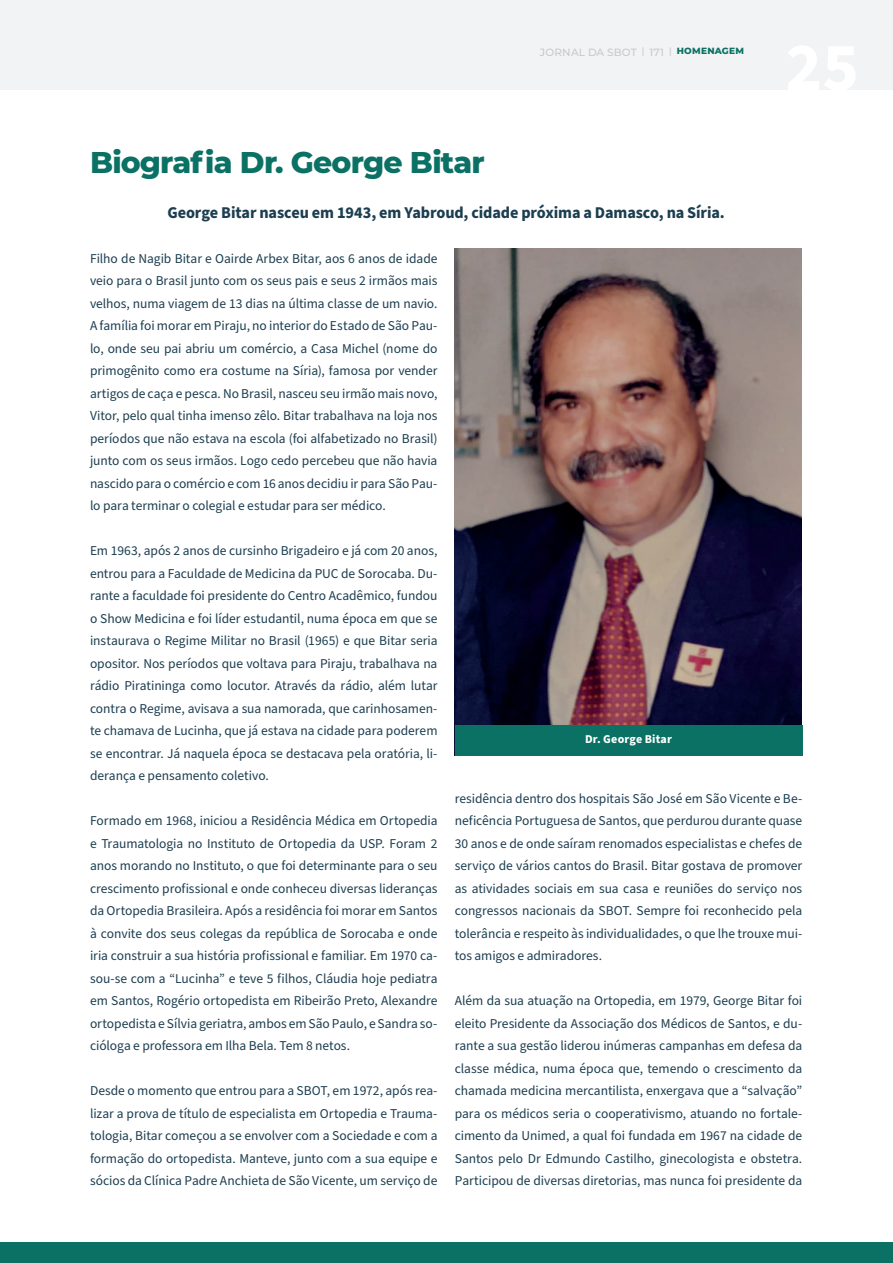
<style>
.page{position:relative;width:893px;height:1263px;background:#fff}
.page>*{position:absolute;margin:0;border:0;box-sizing:border-box;transform-origin:0 0}
.t1{font:800 30px "Montserrat";letter-spacing:-.025em;color:#0a7164}
.t2{font:700 16.5px "Source Sans Pro";letter-spacing:-.01em;color:#1c3e50}
.t3{font:13.5px/22.5px "Source Sans Pro";letter-spacing:-.005em;color:#1c3e50;text-align:justify}
.t4{font:700 12px "Source Sans Pro";letter-spacing:.015em;color:#fff}
.t5{font:500 10.5px "Montserrat";letter-spacing:.015em;color:#c7c8ca}
.s1{font-size:9px}
.s2{font-weight:800;font-size:9px;color:#0a7164}
</style>
<div class="page">
<div style="left:0;top:0;width:893px;height:90px;background:#f2f3f4"></div>
<div style="left:0;top:1242px;width:893px;height:21px;background:#0a7164"></div>
<img style="left:455px;top:249px;width:347px;height:507px">
<div style="left:455px;top:725px;width:347px;height:30px;background:#0a7164"></div>
<p class="t5" style="left:540px;top:45px;width:206px">JORNAL DA SBOT <span class="s1">|</span> 171 <span class="s1">|</span> <span class="s2">HOMENAGEM</span></p>
<h1 class="t1" style="left:90px;top:140px;width:396px">Biografia Dr. George Bitar</h1>
<p class="t2" style="left:167px;top:201px;width:559px">George Bitar nasceu em 1943, em Yabroud, cidade próxima a Damasco, na Síria.</p>
<p class="t3" style="left:90px;top:247px;width:349px">Filho de Nagib Bitar e Oairde Arbex Bitar, aos 6 anos de idade veio para o Brasil junto com os seus pais e seus 2 irmãos mais velhos, numa viagem de 13 dias na última classe de um navio.<br>A família foi morar em Piraju, no interior do Estado de São Pau&shy;lo, onde seu pai abriu um comércio, a Casa Michel (nome do primogênito como era costume na Síria), famosa por vender artigos de caça e pesca. No Brasil, nasceu seu irmão mais novo, Vitor, pelo qual tinha imenso zêlo. Bitar trabalhava na loja nos períodos que não estava na escola (foi alfabetizado no Brasil) junto com os seus irmãos. Logo cedo percebeu que não havia nascido para o comércio e com 16 anos decidiu ir para São Pau&shy;lo para terminar o colegial e estudar para ser médico.</p>
<p class="t3" style="left:90px;top:540px;width:349px">Em 1963, após 2 anos de cursinho Brigadeiro e já com 20 anos, entrou para a Faculdade de Medicina da PUC de Sorocaba. Du&shy;rante a faculdade foi presidente do Centro Acadêmico, fundou o Show Medicina e foi líder estudantil, numa época em que se instaurava o Regime Militar no Brasil (1965) e que Bitar seria opositor. Nos períodos que voltava para Piraju, trabalhava na rádio Piratininga como locutor. Através da rádio, além lutar contra o Regime, avisava a sua namorada, que carinhosamen&shy;te chamava de Lucinha, que já estava na cidade para poderem se encontrar. Já naquela época se destacava pela oratória, li&shy;derança e pensamento coletivo.</p>
<p class="t3" style="left:90px;top:810px;width:349px">Formado em 1968, iniciou a Residência Médica em Ortopedia e Traumatologia no Instituto de Ortopedia da USP. Foram 2 anos morando no Instituto, o que foi determinante para o seu crescimento profissional e onde conheceu diversas lideranças da Ortopedia Brasileira. Após a residência foi morar em Santos à convite dos seus colegas da república de Sorocaba e onde iria construir a sua história profissional e familiar. Em 1970 ca&shy;sou-se com a “Lucinha” e teve 5 filhos, Cláudia hoje pediatra em Santos, Rogério ortopedista em Ribeirão Preto, Alexandre ortopedista e Sílvia geriatra, ambos em São Paulo, e Sandra so&shy;cióloga e professora em Ilha Bela. Tem 8 netos.</p>
<p class="t3" style="left:90px;top:1080px;width:349px">Desde o momento que entrou para a SBOT, em 1972, após rea&shy;lizar a prova de título de especialista em Ortopedia e Trauma&shy;tologia, Bitar começou a se envolver com a Sociedade e com a formação do ortopedista. Manteve, junto com a sua equipe e sócios da Clínica Padre Anchieta de São Vicente, um serviço de</p>
<p class="t4" style="left:585px;top:730px;width:89px">Dr. George Bitar</p>
<p class="t3" style="left:455px;top:787px;width:349px">residência dentro dos hospitais São José em São Vicente e Be&shy;neficência Portuguesa de Santos, que perdurou durante quase 30 anos e de onde saíram renomados especialistas e chefes de serviço de vários cantos do Brasil. Bitar gostava de promover as atividades sociais em sua casa e reuniões do serviço nos congressos nacionais da SBOT. Sempre foi reconhecido pela tolerância e respeito às individualidades, o que lhe trouxe mui&shy;tos amigos e admiradores.</p>
<p class="t3" style="left:455px;top:990px;width:349px">Além da sua atuação na Ortopedia, em 1979, George Bitar foi eleito Presidente da Associação dos Médicos de Santos, e du&shy;rante a sua gestão liderou inúmeras campanhas em defesa da classe médica, numa época que, temendo o crescimento da chamada medicina mercantilista, enxergava que a “salvação” para os médicos seria o cooperativismo, atuando no fortale&shy;cimento da Unimed, a qual foi fundada em 1967 na cidade de Santos pelo Dr Edmundo Castilho, ginecologista e obstetra.<br>Participou de diversas diretorias, mas nunca foi presidente da</p>
</div>
